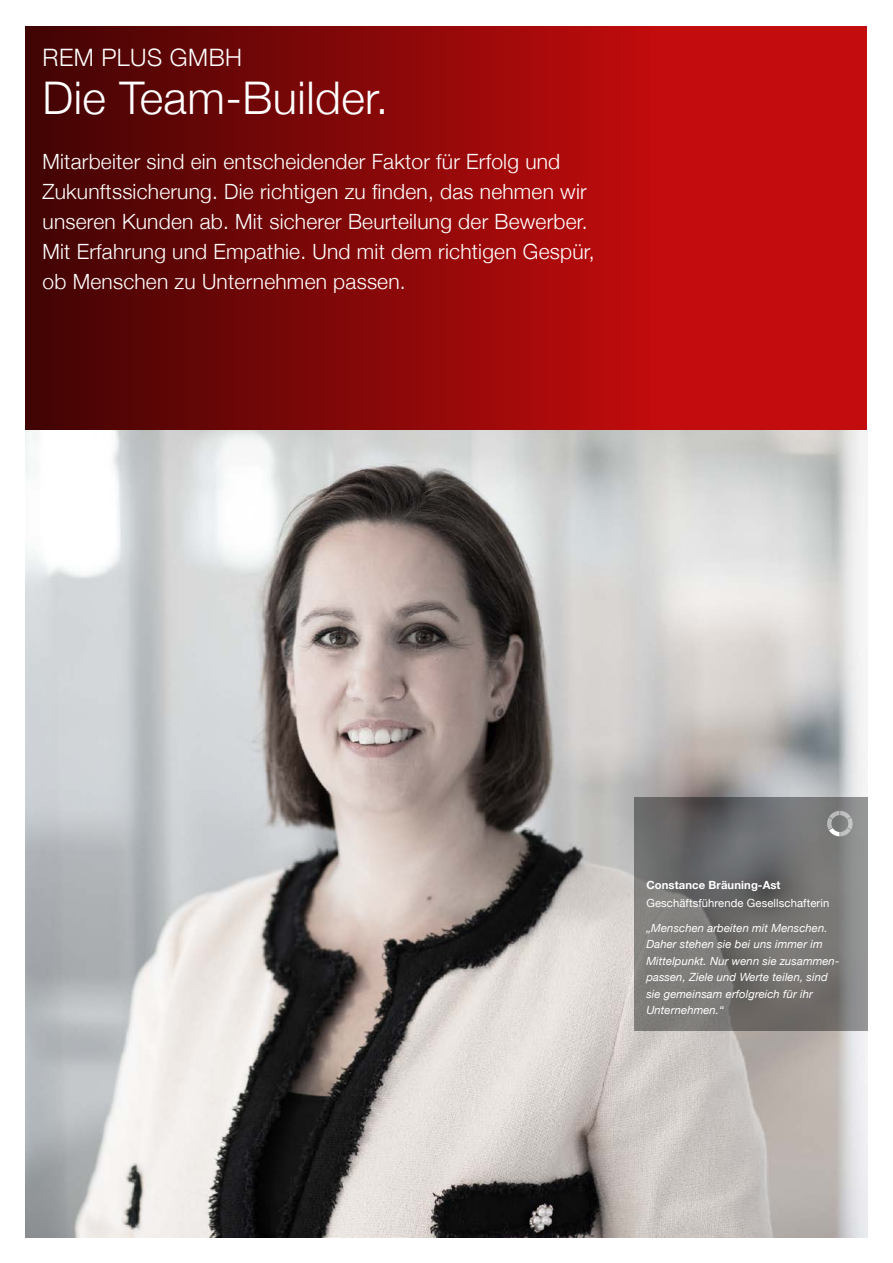
<style>
.page{position:relative;width:893px;height:1263px;background:#fff}
.page>*{position:absolute;margin:0;border:0;box-sizing:border-box;transform-origin:0 0}
.t1{font:300 45px "Helvetica Neue";letter-spacing:.01em;color:#fff}
.t2{font:300 24px "Helvetica Neue";letter-spacing:.02em;color:#fff}
.t3{font:300 21px/30px "Helvetica Neue";letter-spacing:.01em;color:#fff}
.t4{font:italic 11.25px/16.5px "Helvetica Neue";letter-spacing:.01em;color:#fff}
.t5{font:11.25px "Helvetica Neue";letter-spacing:.01em;color:#fff}
.t6{font:700 11.25px "Helvetica Neue";letter-spacing:.01em;color:#fff}
</style>
<div class="page">
<img style="left:26px;top:429px;width:841px;height:808px">
<div style="left:26px;top:26px;width:841px;height:403px;background:#c20c0d"></div>
<div style="left:26px;top:26px;width:625px;height:403px;background:linear-gradient(to right,#410404,#c00b0c)"></div>
<svg style="left:634px;top:797px;width:233px;height:234px;background:#747372"></svg>
<svg style="left:826px;top:811px;width:27px;height:25px"></svg>
<p class="t2" style="left:43px;top:43px;width:201px">REM PLUS GMBH</p>
<h1 class="t1" style="left:43px;top:70px;width:347px">Die Team-Builder.</h1>
<p class="t3" style="left:43px;top:146px;width:554px">Mitarbeiter sind ein entscheidender Faktor für Erfolg und Zukunftssicherung. Die richtigen zu finden, das nehmen wir unseren Kunden ab. Mit sicherer Beurteilung der Bewerber.<br>Mit Erfahrung und Empathie. Und mit dem richtigen Gespür, ob Menschen zu Unternehmen passen.</p>
<p class="t6" style="left:646px;top:878px;width:136px">Constance Bräuning-Ast</p>
<p class="t5" style="left:646px;top:896px;width:184px">Geschäftsführende Gesellschafterin</p>
<p class="t4" style="left:646px;top:919px;width:195px">„Menschen arbeiten mit Menschen.<br>Daher stehen sie bei uns immer im<br>Mittelpunkt. Nur wenn sie zusammen&shy;passen, Ziele und Werte teilen, sind sie gemeinsam erfolgreich für ihr<br>Unternehmen.“</p>
</div>
